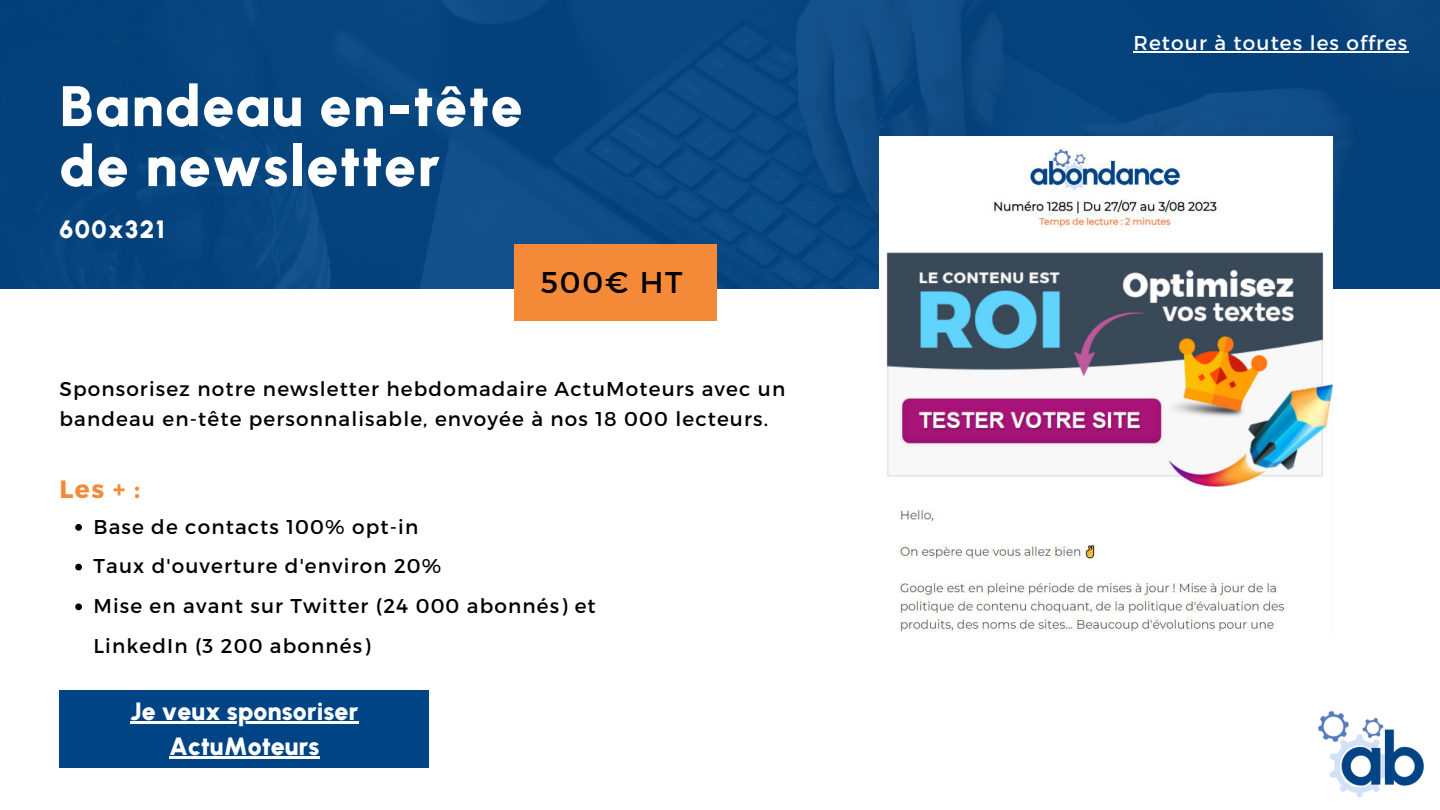
<style>
.page{position:relative;width:1440px;height:810px;background:#fff}
.page>*{position:absolute;margin:0;border:0;box-sizing:border-box;transform-origin:0 0}
.t1{font:900 57px/60px "Urbanist";letter-spacing:.025em;color:#fff}
.t2{font:30px "Montserrat";color:#000}
.t3{font:900 25px/34.5px "Urbanist";color:#fff;text-align:center}
.t4{font:900 25px "Urbanist";letter-spacing:.055em;color:#fff}
.t5{font:700 25px "Montserrat";color:#f48a38}
.t6{font:20px/39.7px "Montserrat";letter-spacing:.055em;color:#000}
.t7{font:20px "Montserrat";letter-spacing:.055em;color:#fff}
</style>
<div class="page">
<div style="left:0;top:0;width:1440px;height:289px;background:linear-gradient(to right,#06457f,#0e4982)"></div>
<img style="left:1318px;top:711px;width:106px;height:86px">
<div style="left:515px;top:244px;width:202px;height:76px;background:#f48a38"></div>
<div style="left:59px;top:690px;width:370px;height:78px;background:#004485"></div>
<hr style="left:130px;top:722px;width:228px;height:2px;background:#fff">
<hr style="left:169px;top:756px;width:151px;height:2px;background:#fff">
<img style="left:879px;top:137px;width:453px;height:495px">
<svg style="left:75px;top:524px;width:7px;height:7px"></svg>
<svg style="left:75px;top:564px;width:7px;height:6px"></svg>
<svg style="left:75px;top:603px;width:7px;height:7px"></svg>
<hr style="left:1134px;top:51px;width:275px;height:2px;background:#fff">
<h1 class="t1" style="left:59px;top:75px;width:465px">Bandeau en-tête de newsletter</h1>
<p class="t4" style="left:59px;top:213px;width:107px">600x321</p>
<h2 class="t2" style="left:541px;top:264px;width:143px">500€ HT</h2>
<p class="t6" style="left:59px;top:374px;width:727px;line-height:30px">Sponsorisez notre newsletter hebdomadaire ActuMoteurs avec un bandeau en-tête personnalisable, envoyée à nos 18 000 lecteurs.</p>
<p class="t5" style="left:59px;top:473px;width:82px">Les + :</p>
<p class="t6" style="left:93px;top:507px;width:504px">Base de contacts 100% opt-in<br>Taux d'ouverture d'environ 20%<br>Mise en avant sur Twitter (24 000 abonnés) et<br>LinkedIn (3 200 abonnés)</p>
<p class="t3" style="left:130px;top:693px;width:230px">Je veux sponsoriser<br>ActuMoteurs</p>
<p class="t7" style="left:1134px;top:30px;width:275px">Retour à toutes les offres</p>
</div>
